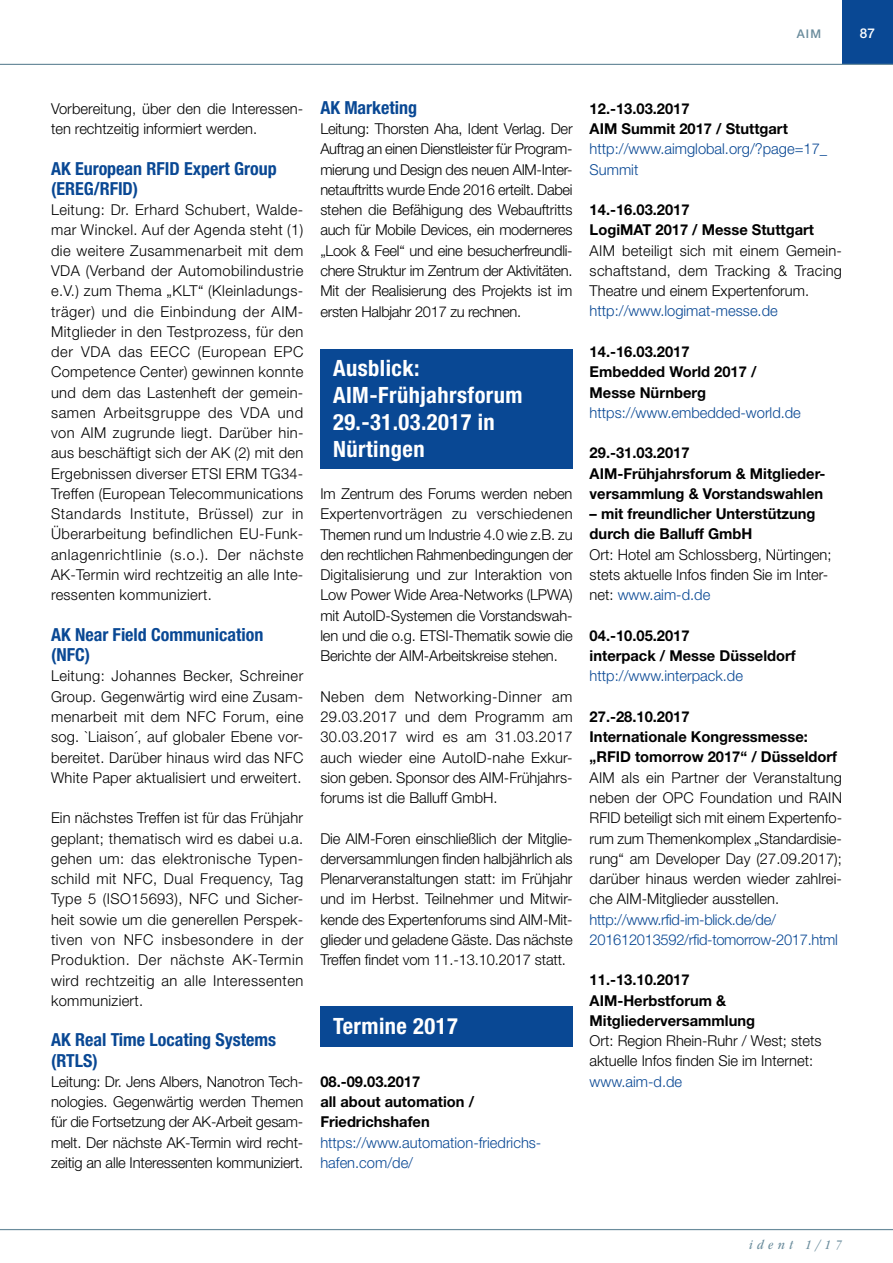
<style>
.page{position:relative;width:893px;height:1263px;background:#fff}
.page>*{position:absolute;margin:0;border:0;box-sizing:border-box;transform-origin:0 0}
.t1{font:700 condensed 22.5px/27px "Helvetica Neue LT Std";letter-spacing:.02em;color:#fff}
.t2{font:700 condensed 18px/20.2px "Helvetica Neue LT Std";color:#094894}
.t3{font:300 15px/20.2px "Helvetica Neue LT Std";color:#000;text-align:justify}
.t4{font:700 15px/20.2px "Helvetica Neue LT Std";color:#000}
.t5{font:300 15px/20.2px "Helvetica Neue LT Std";color:#094894}
.t6{font:300 15px/20.2px "Helvetica Neue LT Std";letter-spacing:-.02em;color:#094894}
.t7{font:italic condensed 13.5px "ITC Garamond Std";letter-spacing:.35em;color:#6a8c9c}
.t8{font:500 13.5px "Helvetica Neue LT Std";color:#fff}
.t9{font:500 12px "Helvetica Neue LT Std";color:#6a8c9c}
.s1{color:#094894}
</style>
<div class="page">
<div style="left:320px;top:349px;width:253px;height:119px;background:#094894"></div>
<div style="left:320px;top:1006px;width:253px;height:40px;background:#094894"></div>
<div style="left:842px;top:0;width:51px;height:64px;background:#094894"></div>
<hr style="left:0;top:64px;width:893px;height:1px;background:#6a8c9c">
<hr style="left:0;top:1229px;width:893px;height:1px;background:#6a8c9c">
<p class="t9" style="left:797px;top:27px;width:9px">aim</p>
<p class="t8" style="left:860px;top:25px;width:17px">87</p>
<p class="t3" style="left:51px;top:98px;width:254px">Vorbereitung, über den die Interessen&shy;ten rechtzeitig informiert werden.</p>
<p class="t2" style="left:51px;top:158px;width:227px">AK European RFID Expert Group (EREG/RFID)</p>
<p class="t3" style="left:51px;top:199px;width:254px">Leitung: Dr. Erhard Schubert, Walde&shy;mar Winckel. Auf der Agenda steht (1) die weitere Zusammenarbeit mit dem VDA (Verband der Automobilindustrie e.V.) zum Thema „KLT“ (Kleinladungs&shy;träger) und die Einbindung der AIM-Mitglieder in den Testprozess, für den der VDA das EECC (European EPC Competence Center) gewinnen konnte und dem das Lastenheft der gemein&shy;samen Arbeitsgruppe des VDA und von AIM zugrunde liegt. Darüber hin&shy;aus beschäftigt sich der AK (2) mit den Ergebnissen diverser ETSI ERM TG34- Treffen (European Telecommunications Standards Institute, Brüssel) zur in Überarbeitung befindlichen EU-Funk&shy;anlagenrichtlinie (s.o.). Der nächste AK-Termin wird rechtzeitig an alle Inte&shy;ressenten kommuniziert.</p>
<p class="t2" style="left:51px;top:624px;width:214px">AK Near Field Communication (NFC)</p>
<p class="t3" style="left:51px;top:666px;width:254px">Leitung: Johannes Becker, Schreiner Group. Gegenwärtig wird eine Zusam&shy;menarbeit mit dem NFC Forum, eine sog. `Liaison´, auf globaler Ebene vor&shy;bereitet. Darüber hinaus wird das NFC White Paper aktualisiert und erweitert.</p>
<p class="t3" style="left:51px;top:807px;width:254px">Ein nächstes Treffen ist für das Frühjahr geplant; thematisch wird es dabei u.a. gehen um: das elektronische Typen&shy;schild mit NFC, Dual Frequency, Tag Type 5 (ISO15693), NFC und Sicher&shy;heit sowie um die generellen Perspek&shy;tiven von NFC insbesondere in der Produktion. Der nächste AK-Termin wird rechtzeitig an alle Interessenten kommuniziert.</p>
<p class="t2" style="left:51px;top:1029px;width:227px">AK Real Time Locating Systems (RTLS)</p>
<p class="t3" style="left:51px;top:1071px;width:254px">Leitung: Dr. Jens Albers, Nanotron Tech&shy;nologies. Gegenwärtig werden Themen für die Fortsetzung der AK-Arbeit gesam&shy;melt. Der nächste AK-Termin wird recht&shy;zeitig an alle Interessenten kommuniziert.</p>
<p class="t2" style="left:320px;top:97px;width:98px">AK Marketing</p>
<p class="t3" style="left:320px;top:118px;width:254px">Leitung: Thorsten Aha, Ident Verlag. Der Auftrag an einen Dienstleister für Program&shy;mierung und Design des neuen AIM-Inter&shy;netauftritts wurde Ende 2016 erteilt. Dabei stehen die Befähigung des Webauftritts auch für Mobile Devices, ein moderneres „Look &amp; Feel“ und eine besucherfreundli&shy;chere Struktur im Zentrum der Aktivitäten.<br>Mit der Realisierung des Projekts ist im ersten Halbjahr 2017 zu rechnen.</p>
<h1 class="t1" style="left:333px;top:354px;width:191px">Ausblick:<br>AIM-Frühjahrsforum<br>29.-31.03.2017 in<br>Nürtingen</h1>
<p class="t3" style="left:320px;top:483px;width:254px">Im Zentrum des Forums werden neben Expertenvorträgen zu verschiedenen Themen rund um Industrie 4.0 wie z.B. zu den rechtlichen Rahmenbedingungen der Digitalisierung und zur Interaktion von Low Power Wide Area-Networks (LPWA) mit AutoID-Systemen die Vorstandswah&shy;len und die o.g. ETSI-Thematik sowie die Berichte der AIM-Arbeitskreise stehen.</p>
<p class="t3" style="left:320px;top:686px;width:254px">Neben dem Networking-Dinner am 29.03.2017 und dem Programm am 30.03.2017 wird es am 31.03.2017 auch wieder eine AutoID-nahe Exkur&shy;sion geben. Sponsor des AIM-Frühjahrs&shy;forums ist die Balluff GmbH.</p>
<p class="t3" style="left:320px;top:828px;width:254px">Die AIM-Foren einschließlich der Mitglie&shy;derversammlungen finden halbjährlich als Plenarveranstaltungen statt: im Frühjahr und im Herbst. Teilnehmer und Mitwir&shy;kende des Expertenforums sind AIM-Mit&shy;glieder und geladene Gäste. Das nächste Treffen findet vom 11.-13.10.2017 statt.</p>
<h1 class="t1" style="left:333px;top:1012px;width:126px">Termine 2017</h1>
<p class="t4" style="left:320px;top:1071px;width:155px">08.-09.03.2017<br>all about automation /<br>Friedrichshafen</p>
<p class="t5" style="left:320px;top:1132px;width:221px">https://www.automation-friedrichs&shy;hafen.com/de/</p>
<p class="t4" style="left:590px;top:98px;width:200px">12.-13.03.2017<br>AIM Summit 2017 / Stuttgart</p>
<p class="t5" style="left:590px;top:139px;width:239px">http://www.aimglobal.org/?page=17_<br>Summit</p>
<p class="t4" style="left:590px;top:199px;width:226px">14.-16.03.2017<br>LogiMAT 2017 / Messe Stuttgart</p>
<p class="t3" style="left:590px;top:240px;width:254px">AIM beteiligt sich mit einem Gemein&shy;schaftstand, dem Tracking &amp; Tracing Theatre und einem Expertenforum.</p>
<p class="t5" style="left:590px;top:301px;width:190px">http://www.logimat-messe.de</p>
<p class="t4" style="left:590px;top:341px;width:168px">14.-16.03.2017<br>Embedded World 2017 /<br>Messe Nürnberg</p>
<p class="t5" style="left:590px;top:402px;width:213px">https://www.embedded-world.de</p>
<p class="t4" style="left:590px;top:443px;width:237px">29.-31.03.2017<br>AIM-Frühjahrsforum &amp; Mitglieder&shy;versammlung &amp; Vorstandswahlen</p>
<p class="t4" style="left:590px;top:503px;width:227px">– mit freundlicher Unterstützung durch die Balluff GmbH</p>
<p class="t3" style="left:590px;top:544px;width:243px;text-align:left">Ort: Hotel am Schlossberg, Nürtingen; stets aktuelle Infos finden Sie im Inter&shy;net: <span class="s1">www.aim-d.de</span></p>
<p class="t4" style="left:590px;top:625px;width:208px">04.-10.05.2017<br>interpack / Messe Düsseldorf</p>
<p class="t5" style="left:590px;top:665px;width:155px">http://www.interpack.de</p>
<p class="t4" style="left:590px;top:706px;width:249px">27.-28.10.2017<br>Internationale Kongressmesse: „RFID tomorrow 2017“ / Düsseldorf</p>
<p class="t3" style="left:590px;top:767px;width:254px">AIM als ein Partner der Veranstaltung neben der OPC Foundation und RAIN RFID beteiligt sich mit einem Expertenfo&shy;rum zum Themenkomplex „Standardisie&shy;rung“ am Developer Day (27.09.2017); darüber hinaus werden wieder zahlrei&shy;che AIM-Mitglieder ausstellen.</p>
<p class="t6" style="left:590px;top:909px;width:250px">http://www.rfid-im-blick.de/de/<br>201612013592/rfid-tomorrow-2017.html</p>
<p class="t4" style="left:590px;top:969px;width:167px">11.-13.10.2017<br>AIM-Herbstforum &amp;<br>Mitgliederversammlung</p>
<p class="t3" style="left:590px;top:1030px;width:233px">Ort: Region Rhein-Ruhr / West; stets aktuelle Infos finden Sie im Internet:</p>
<p class="t5" style="left:590px;top:1071px;width:94px">www.aim-d.de</p>
<p class="t7" style="left:749px;top:1237px;width:94px">ident 1/17</p>
</div>
